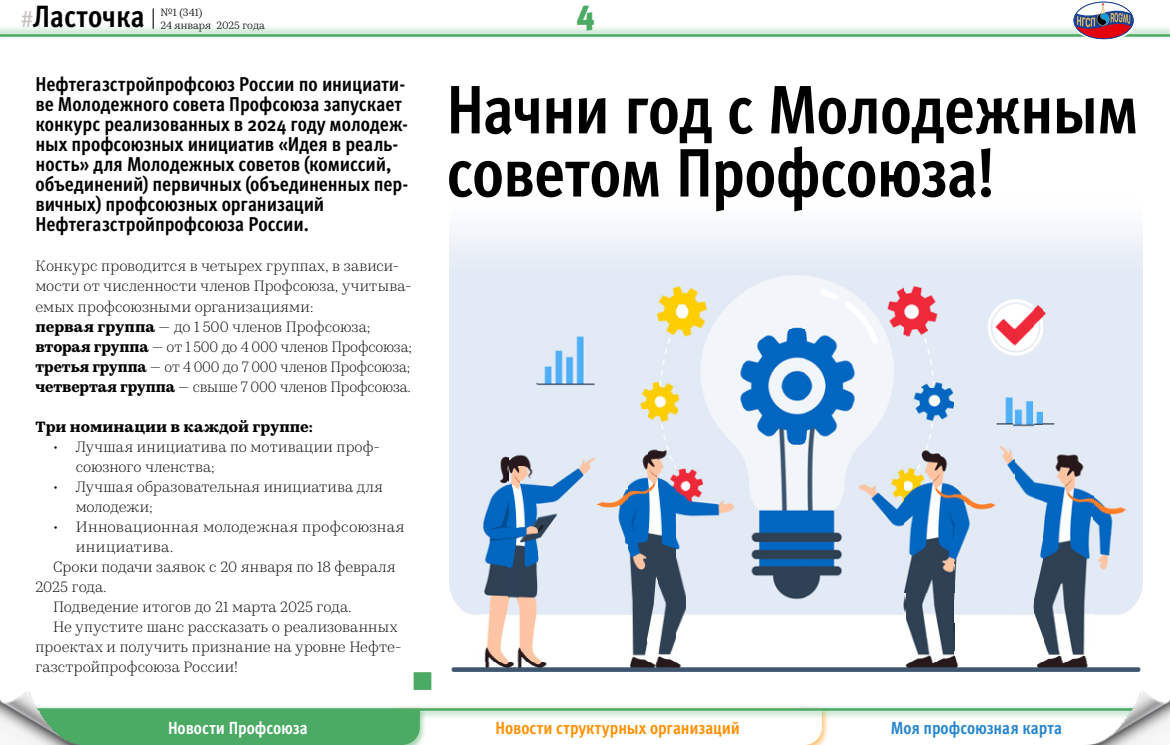
<style>
.page{position:relative;width:1170px;height:745px;background:#fff}
.page>*{position:absolute;margin:0;border:0;box-sizing:border-box;transform-origin:0 0}
.t1{font:700 condensed 68.38px/63.1px "Meta Pro";letter-spacing:-.015em;color:#000}
.t2{font:900 condensed 36.25px "Meta Pro";color:#4baa64}
.t3{font:700 condensed 30.75px "Meta Pro";color:#000}
.t4{font:700 condensed 20px/20px "Meta Pro";letter-spacing:-.005em;color:#000}
.t5{font:700 condensed 17.5px "Meta Pro";color:#ff9000}
.t6{font:700 condensed 17.5px "Meta Pro";letter-spacing:-.005em;color:#2585d0}
.t7{font:700 condensed 17.5px "Meta Pro";color:#fff}
.t8{font:300 15px/20px "Kazimir Text";letter-spacing:.005em;color:#000}
.t9{font:700 15px "Kazimir Text";letter-spacing:.005em;color:#000}
.t10{font:300 15px "Kazimir Text";letter-spacing:.03em;color:#000}
.t11{font:10.62px/12.5px "Kazimir Text";color:#000}
.s1{font-weight:400;font-stretch:normal;font-size:22.5px;color:#c6c0be}
.s2{font-weight:700}
</style>
<div class="page">
<img style="left:451px;top:661px;width:690px;height:9px">
<img style="left:479px;top:229px;width:29px;height:432px">
<img style="left:517px;top:651px;width:24px;height:10px">
<img style="left:627px;top:229px;width:20px;height:432px">
<img style="left:656px;top:651px;width:17px;height:10px">
<img style="left:904px;top:387px;width:50px;height:274px">
<svg style="left:954px;top:655px;width:3px;height:6px"></svg>
<img style="left:1044px;top:651px;width:43px;height:10px">
<img style="left:518px;top:229px;width:20px;height:422px">
<img style="left:657px;top:229px;width:20px;height:422px">
<img style="left:1043px;top:445px;width:49px;height:206px">
<img style="left:647px;top:229px;width:10px;height:410px">
<img style="left:677px;top:269px;width:9px;height:363px">
<img style="left:1033px;top:269px;width:10px;height:368px">
<img style="left:508px;top:229px;width:10px;height:386px">
<img style="left:538px;top:229px;width:89px;height:386px">
<img style="left:686px;top:269px;width:218px;height:346px">
<img style="left:954px;top:387px;width:59px;height:228px">
<img style="left:1013px;top:250px;width:20px;height:365px">
<img style="left:1092px;top:445px;width:40px;height:170px">
<div style="left:1043px;top:269px;width:59px;height:176px;background:#e2eaf5"></div>
<img style="left:904px;top:269px;width:60px;height:118px">
<img style="left:964px;top:250px;width:49px;height:137px">
<div style="left:35px;top:671px;width:396px;height:18px;background:#4baa64"></div>
<div style="left:35px;top:671px;width:378px;height:19px;background:#fff"></div>
<svg style="left:153px;top:8px;width:1px;height:16px"></svg>
<div style="left:0;top:24px;width:1169px;height:17px;background:#4baa64;opacity:.3"></div>
<hr style="left:0;top:34px;width:1169px;height:3px;background:#4baa64">
<svg style="left:87px;top:720px;width:741px;height:24px"></svg>
<div style="left:0;top:703px;width:1169px;height:17px;background:#4baa64;opacity:.3"></div>
<hr style="left:0;top:707px;width:1169px;height:3px;background:#4baa64">
<img style="left:0;top:691px;width:87px;height:53px">
<img style="left:1082px;top:691px;width:87px;height:53px">
<svg style="left:1072px;top:2px;width:63px;height:38px"></svg>
<div style="left:1072px;top:0;width:63px;height:41px;border:1px solid #fff;border-radius:50%"></div>
<h3 class="t3" style="left:21px;top:-7px;width:125px"><span class="s1">#</span>Ласточка</h3>
<p class="t11" style="left:160px;top:6px;width:106px">№1 (341)<br>24 января 2025 года</p>
<p class="t4" style="left:35px;top:73px;width:374px">Нефтегазстройпрофсоюз России по инициати&shy;ве Молодежного совета Профсоюза запускает конкурс реализованных в 2024 году молодеж&shy;ных профсоюзных инициатив «Идея в реаль&shy;ность» для Молодежных советов (комиссий, объединений) первичных (объединенных пер&shy;вичных) профсоюзных организаций Нефтегазстройпрофсоюза России.</p>
<p class="t8" style="left:35px;top:255px;width:378px">Конкурс проводится в четырех группах, в зависи&shy;мости от численности членов Профсоюза, учитыва&shy;емых профсоюзными организациями:<br><span class="s2">первая группа</span> — до 1 500 членов Профсоюза; <span class="s2">вторая группа</span> — от 1 500 до 4 000 членов Профсоюза; <span class="s2">третья группа</span> — от 4 000 до 7 000 членов Профсоюза; <span class="s2">четвертая группа</span> — свыше 7 000 членов Профсоюза.</p>
<p class="t9" style="left:35px;top:415px;width:279px">Три номинации в каждой группе:</p>
<p class="t8" style="left:76px;top:435px;width:304px;text-indent:-22px">• Лучшая инициатива по мотивации проф&shy;союзного членства;</p>
<p class="t8" style="left:76px;top:475px;width:309px;text-indent:-22px">• Лучшая образовательная инициатива для молодежи;</p>
<p class="t8" style="left:53px;top:515px;width:353px">• Инновационная молодежная профсоюзная</p>
<p class="t10" style="left:76px;top:535px;width:99px">инициатива.</p>
<p class="t8" style="left:53px;top:555px;width:344px">Сроки подачи заявок с 20 января по 18 февраля</p>
<p class="t8" style="left:35px;top:575px;width:73px">2025 года.</p>
<p class="t8" style="left:53px;top:595px;width:299px">Подведение итогов до 21 марта 2025 года.</p>
<p class="t8" style="left:53px;top:615px;width:346px">Не упустите шанс рассказать о реализованных</p>
<p class="t8" style="left:35px;top:635px;width:365px">проектах и получить признание на уровне Нефте-</p>
<p class="t8" style="left:35px;top:655px;width:204px">газстройпрофсоюза России!</p>
<p class="t7" style="left:168px;top:713px;width:141px">Новости Профсоюза</p>
<h2 class="t2" style="left:576px;top:-12px;width:20px">4</h2>
<h1 class="t1" style="left:446px;top:74px;width:693px">Начни год с Молодежным советом Профсоюза!</h1>
<p class="t5" style="left:495px;top:713px;width:246px">Новости структурных организаций</p>
<p class="t6" style="left:890px;top:713px;width:173px">Моя профсоюзная карта</p>
</div>
